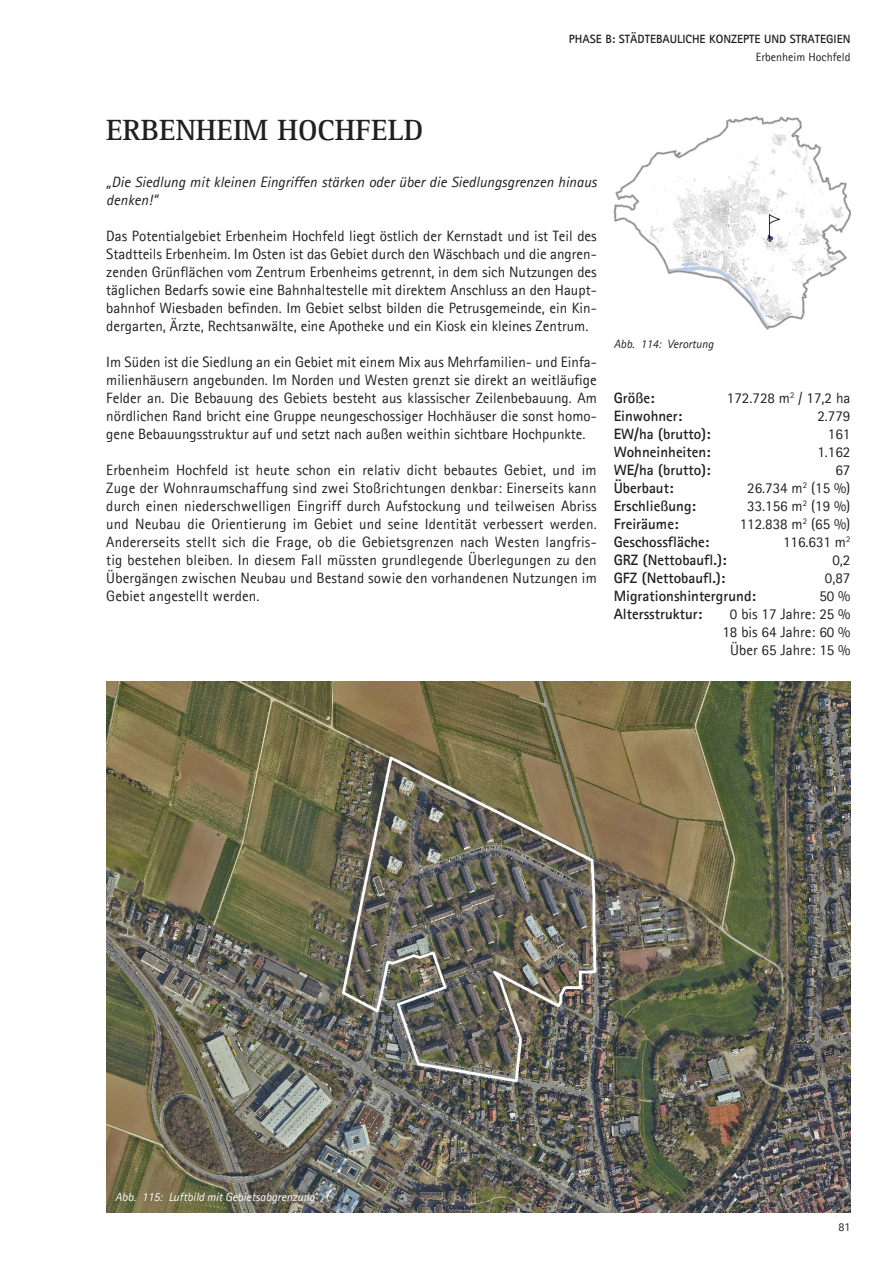
<style>
.page{position:relative;width:893px;height:1263px;background:#fff}
.page>*{position:absolute;margin:0;border:0;box-sizing:border-box;transform-origin:0 0}
.t1{font:700 30px "Agfa Rotis Serif";color:#231f20}
.t2{font:15px/18px "Agfa Rotis Sans Serif";color:#231f20;text-align:justify}
.t3{font:700 15px "Agfa Rotis Sans Serif";color:#231f20}
.t4{font:italic 15px/18px "Agfa Rotis Sans Serif";color:#231f20}
.t5{font:700 12px "Agfa Rotis Sans Serif";color:#231f20}
.t6{font:italic 12px "Agfa Rotis Sans Serif";color:#fff}
.t7{font:12px "Agfa Rotis Sans Serif";color:#231f20}
.t8{font:italic 12px "Agfa Rotis Sans Serif";color:#231f20}
</style>
<div class="page">
<img style="left:106px;top:681px;width:744px;height:531px">
<img style="left:614px;top:116px;width:236px;height:214px">
<p class="t5" style="left:569px;top:33px;width:283px">PHASE B: STÄDTEBAULICHE KONZEPTE UND STRATEGIEN</p>
<p class="t7" style="left:756px;top:51px;width:96px">Erbenheim Hochfeld</p>
<h1 class="t1" style="left:106px;top:112px;width:319px">ERBENHEIM HOCHFELD</h1>
<p class="t4" style="left:106px;top:173px;width:492px">„Die Siedlung mit kleinen Eingriffen stärken oder über die Siedlungsgrenzen hinaus denken!“</p>
<p class="t2" style="left:106px;top:227px;width:492px">Das Potentialgebiet Erbenheim Hochfeld liegt östlich der Kernstadt und ist Teil des Stadtteils Erbenheim. Im Osten ist das Gebiet durch den Wäschbach und die angren&shy;zenden Grünflächen vom Zentrum Erbenheims getrennt, in dem sich Nutzungen des täglichen Bedarfs sowie eine Bahnhaltestelle mit direktem Anschluss an den Haupt&shy;bahnhof Wiesbaden befinden. Im Gebiet selbst bilden die Petrusgemeinde, ein Kin&shy;dergarten, Ärzte, Rechtsanwälte, eine Apotheke und ein Kiosk ein kleines Zentrum.</p>
<p class="t2" style="left:106px;top:353px;width:492px">Im Süden ist die Siedlung an ein Gebiet mit einem Mix aus Mehrfamilien- und Einfa&shy;milienhäusern angebunden. Im Norden und Westen grenzt sie direkt an weitläufige Felder an. Die Bebauung des Gebiets besteht aus klassischer Zeilenbebauung. Am nördlichen Rand bricht eine Gruppe neungeschossiger Hochhäuser die sonst homo&shy;gene Bebauungsstruktur auf und setzt nach außen weithin sichtbare Hochpunkte.</p>
<p class="t2" style="left:106px;top:461px;width:492px">Erbenheim Hochfeld ist heute schon ein relativ dicht bebautes Gebiet, und im Zuge der Wohnraumschaffung sind zwei Stoßrichtungen denkbar: Einerseits kann durch einen niederschwelligen Eingriff durch Aufstockung und teilweisen Abriss und Neubau die Orientierung im Gebiet und seine Identität verbessert werden.<br>Andererseits stellt sich die Frage, ob die Gebietsgrenzen nach Westen langfris&shy;tig bestehen bleiben. In diesem Fall müssten grundlegende Überlegungen zu den Übergängen zwischen Neubau und Bestand sowie den vorhandenen Nutzungen im Gebiet angestellt werden.</p>
<p class="t8" style="left:614px;top:339px;width:101px">Abb. 114: Verortung</p>
<p class="t3" style="left:614px;top:391px;width:42px">Größe:</p>
<p class="t2" style="left:727px;top:389px;width:125px">172.728 m<sup>2</sup> / 17,2 ha</p>
<p class="t3" style="left:614px;top:409px;width:70px">Einwohner:</p>
<p class="t2" style="left:817px;top:407px;width:35px">2.779</p>
<p class="t3" style="left:614px;top:427px;width:98px">EW/ha (brutto):</p>
<p class="t2" style="left:828px;top:425px;width:24px">161</p>
<p class="t3" style="left:614px;top:445px;width:98px">Wohneinheiten:</p>
<p class="t2" style="left:817px;top:443px;width:35px">1.162</p>
<p class="t3" style="left:614px;top:463px;width:98px">WE/ha (brutto):</p>
<p class="t2" style="left:835px;top:461px;width:16px">67</p>
<p class="t3" style="left:614px;top:481px;width:61px">Überbaut:</p>
<p class="t2" style="left:747px;top:479px;width:105px">26.734 m<sup>2</sup> (15 %)</p>
<p class="t3" style="left:614px;top:499px;width:84px">Erschließung:</p>
<p class="t2" style="left:747px;top:497px;width:105px">33.156 m<sup>2</sup> (19 %)</p>
<p class="t3" style="left:614px;top:517px;width:66px">Freiräume:</p>
<p class="t2" style="left:740px;top:515px;width:112px">112.838 m<sup>2</sup> (65 %)</p>
<p class="t3" style="left:614px;top:535px;width:97px">Geschossfläche:</p>
<p class="t2" style="left:783px;top:533px;width:69px">116.631 m<sup>2</sup></p>
<p class="t3" style="left:614px;top:553px;width:114px">GRZ (Nettobaufl.):</p>
<p class="t2" style="left:832px;top:551px;width:20px">0,2</p>
<p class="t3" style="left:614px;top:571px;width:113px">GFZ (Nettobaufl.):</p>
<p class="t2" style="left:825px;top:569px;width:27px">0,87</p>
<p class="t3" style="left:614px;top:589px;width:144px">Migrationshintergrund:</p>
<p class="t2" style="left:819px;top:587px;width:33px">50 %</p>
<p class="t3" style="left:614px;top:607px;width:90px">Altersstruktur:</p>
<p class="t2" style="left:722px;top:605px;width:130px;text-align:center">0 bis 17 Jahre: 25 %<br>18 bis 64 Jahre: 60 %<br>Über 65 Jahre: 15 %</p>
<p class="t6" style="left:115px;top:1191px;width:201px">Abb. 115: Luftbild mit Gebietsabgrenzung</p>
<p class="t7" style="left:838px;top:1221px;width:13px">81</p>
</div>
